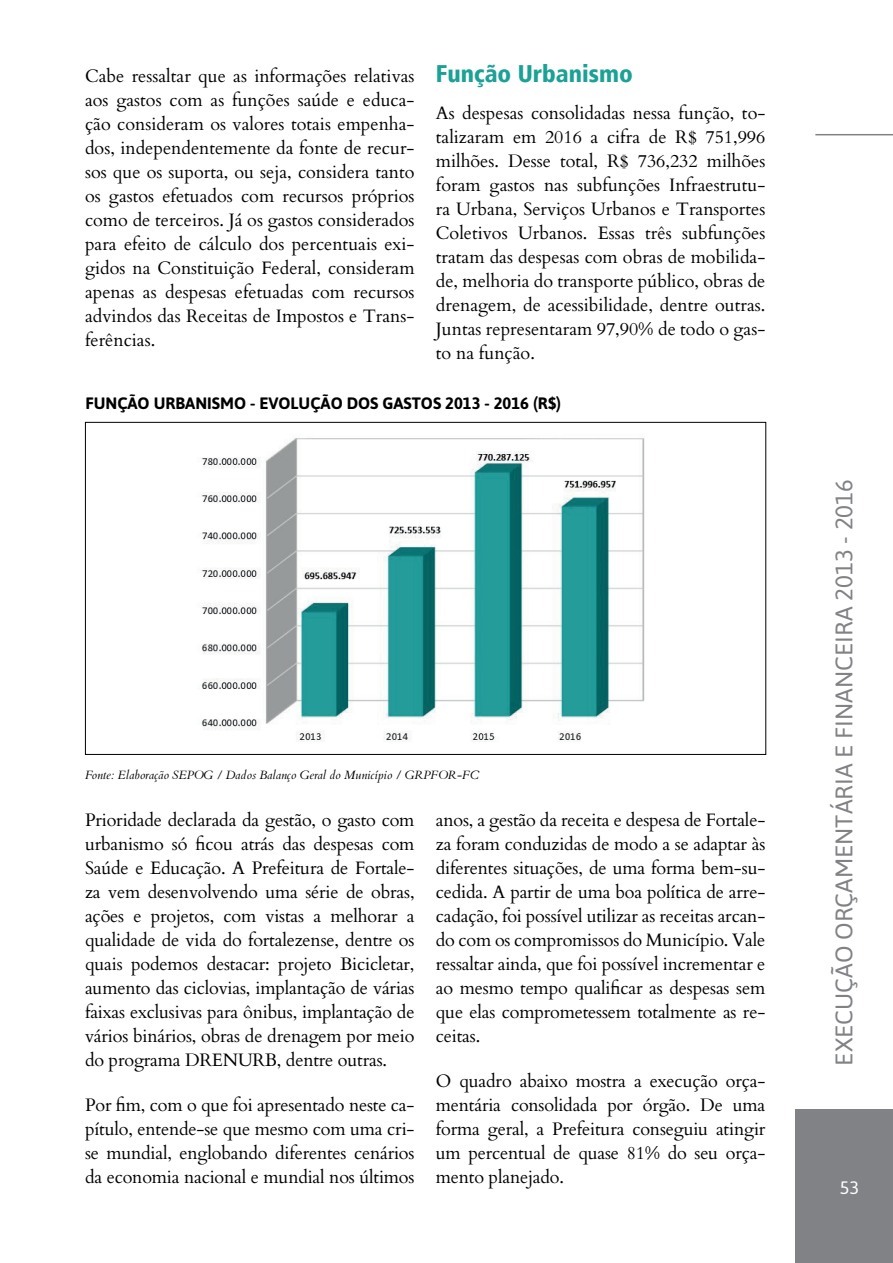
<style>
.page{position:relative;width:893px;height:1263px;background:#fff}
.page>*{position:absolute;margin:0;border:0;box-sizing:border-box;transform-origin:0 0}
.t1{font:24px "Asap";color:#808285}
.t2{font:900 condensed 24px "Frutiger LT";color:#1ba195}
.t3{font:18px/24px "Cardo";letter-spacing:-.01em;color:#000001;text-align:justify}
.t4{font:18px "Asap";color:#fff}
.t5{font:700 16.5px "Asap";color:#000001}
.t6{font:italic 12px "Cardo";color:#000001}
</style>
<div class="page">
<div style="left:795px;top:1109px;width:98px;height:154px;background:#808285"></div>
<hr style="left:815px;top:134px;width:78px;height:1px;background:#808285">
<img style="left:201px;top:438px;width:444px;height:304px">
<p class="t3" style="left:85px;top:63px;width:331px">Cabe ressaltar que as informações relativas aos gastos com as funções saúde e educa&shy;ção consideram os valores totais empenha&shy;dos, independentemente da fonte de recur&shy;sos que os suporta, ou seja, considera tanto os gastos efetuados com recursos próprios como de terceiros. Já os gastos considerados para efeito de cálculo dos percentuais exi&shy;gidos na Constituição Federal, consideram apenas as despesas efetuadas com recursos advindos das Receitas de Impostos e Trans&shy;ferências.</p>
<h1 class="t2" style="left:436px;top:59px;width:198px">Função Urbanismo</h1>
<p class="t3" style="left:436px;top:100px;width:331px">As despesas consolidadas nessa função, to&shy;talizaram em 2016 a cifra de R$ 751,996 milhões. Desse total, R$ 736,232 milhões foram gastos nas subfunções Infraestrutu&shy;ra Urbana, Serviços Urbanos e Transportes Coletivos Urbanos. Essas três subfunções tratam das despesas com obras de mobilida&shy;de, melhoria do transporte público, obras de drenagem, de acessibilidade, dentre outras.<br>Juntas representaram 97,90% de todo o gas&shy;to na função.</p>
<p class="t5" style="left:85px;top:394px;width:477px">FUNÇÃO URBANISMO - EVOLUÇÃO DOS GASTOS 2013 - 2016 (R$)</p>
<p class="t6" style="left:85px;top:768px;width:396px">Fonte: Elaboração SEPOG / Dados Balanço Geral do Município / GRPFOR-FC</p>
<p class="t3" style="left:85px;top:807px;width:331px">Prioridade declarada da gestão, o gasto com urbanismo só ficou atrás das despesas com Saúde e Educação. A Prefeitura de Fortale&shy;za vem desenvolvendo uma série de obras, ações e projetos, com vistas a melhorar a qualidade de vida do fortalezense, dentre os quais podemos destacar: projeto Bicicletar, aumento das ciclovias, implantação de várias faixas exclusivas para ônibus, implantação de vários binários, obras de drenagem por meio do programa DRENURB, dentre outras.</p>
<p class="t3" style="left:85px;top:1092px;width:331px">Por fim, com o que foi apresentado neste ca&shy;pítulo, entende-se que mesmo com uma cri&shy;se mundial, englobando diferentes cenários da economia nacional e mundial nos últimos</p>
<p class="t3" style="left:436px;top:807px;width:331px">anos, a gestão da receita e despesa de Fortale&shy;za foram conduzidas de modo a se adaptar às diferentes situações, de uma forma bem-su&shy;cedida. A partir de uma boa política de arre&shy;cadação, foi possível utilizar as receitas arcan&shy;do com os compromissos do Município. Vale ressaltar ainda, que foi possível incrementar e ao mesmo tempo qualificar as despesas sem que elas comprometessem totalmente as re&shy;ceitas.</p>
<p class="t3" style="left:436px;top:1068px;width:331px">O quadro abaixo mostra a execução orça&shy;mentária consolidada por órgão. De uma forma geral, a Prefeitura conseguiu atingir um percentual de quase 81% do seu orça&shy;mento planejado.</p>
<h1 class="t1" style="left:830px;top:1065px;width:588px;rotate:-90deg">EXECUÇÃO ORÇAMENTÁRIA E FINANCEIRA 2013 - 2016</h1>
<p class="t4" style="left:840px;top:1177px;width:21px">53</p>
</div>
